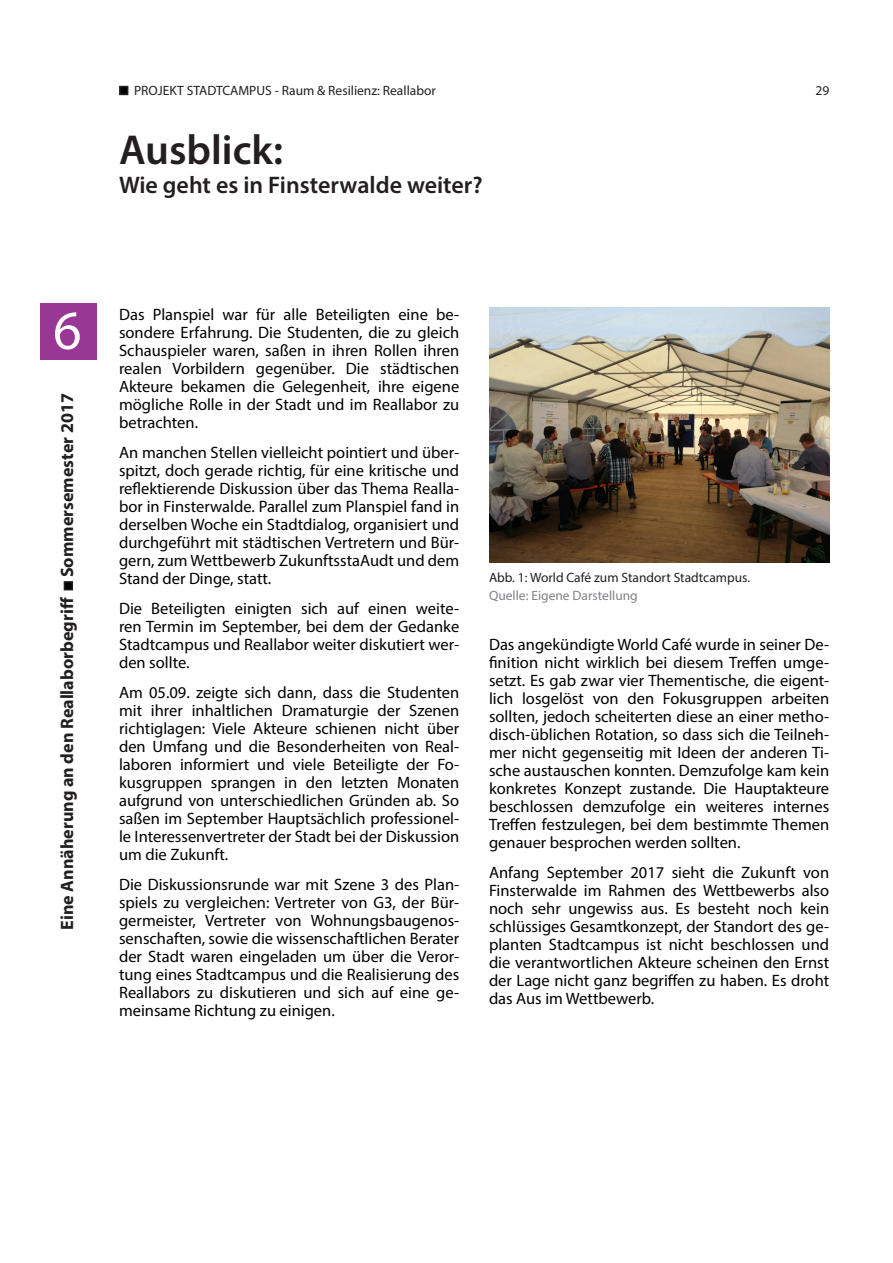
<style>
.page{position:relative;width:893px;height:1263px;background:#fff}
.page>*{position:absolute;margin:0;border:0;box-sizing:border-box;transform-origin:0 0}
.Seitenzahlen{font:55.5px "Myriad Pro";color:#fff}
.Große_Überschrift{font:600 42px "Myriad Pro";color:#231f20}
.Große_Überschrift-2{font:600 24px "Myriad Pro";color:#231f20}
.t1{font:700 18px "Myriad Pro";color:#231f20}
.t2{font:16.5px/18px "Myriad Pro";color:#000;text-align:justify}
.Kopfzeile{font:13.5px "Myriad Pro";color:#231f20}
.t3{font:13.5px "Myriad Pro";color:#808285}
</style>
<div class="page">
<div style="left:64px;top:582px;width:8px;height:8px;background:#000"></div>
<div style="left:64px;top:581px;width:9px;height:9px;border:2px solid #231f20"></div>
<div style="left:40px;top:303px;width:57px;height:56px;background:#993794"></div>
<div style="left:120px;top:87px;width:8px;height:7px;background:#000"></div>
<div style="left:119px;top:86px;width:9px;height:9px;border:2px solid #231f20"></div>
<img style="left:489px;top:307px;width:340px;height:255px">
<p class="Kopfzeile" style="left:134px;top:82px;width:303px">PROJEKT STADTCAMPUS - Raum &amp; Resilienz: Reallabor</p>
<p class="Große_Überschrift" style="left:119px;top:124px;width:166px">Ausblick:</p>
<p class="Große_Überschrift-2" style="left:119px;top:170px;width:365px">Wie geht es in Finsterwalde weiter?</p>
<p class="Kopfzeile" style="left:816px;top:82px;width:15px">29</p>
<p class="Seitenzahlen" style="left:53px;top:296px;width:30px">6</p>
<p class="t2" style="left:119px;top:305px;width:342px">Das Planspiel war für alle Beteiligten eine be&shy;sondere Erfahrung. Die Studenten, die zu gleich Schauspieler waren, saßen in ihren Rollen ihren realen Vorbildern gegenüber. Die städtischen Akteure bekamen die Gelegenheit, ihre eigene mögliche Rolle in der Stadt und im Reallabor zu betrachten.</p>
<p class="t2" style="left:119px;top:443px;width:342px">An manchen Stellen vielleicht pointiert und über&shy;spitzt, doch gerade richtig, für eine kritische und reflektierende Diskussion über das Thema Realla&shy;bor in Finsterwalde. Parallel zum Planspiel fand in derselben Woche ein Stadtdialog, organisiert und durchgeführt mit städtischen Vertretern und Bür&shy;gern, zum Wettbewerb ZukunftsstaAudt und dem Stand der Dinge, statt.</p>
<p class="t2" style="left:119px;top:599px;width:342px">Die Beteiligten einigten sich auf einen weite&shy;ren Termin im September, bei dem der Gedanke Stadtcampus und Reallabor weiter diskutiert wer&shy;den sollte.</p>
<p class="t2" style="left:119px;top:683px;width:342px">Am 05.09. zeigte sich dann, dass die Studenten mit ihrer inhaltlichen Dramaturgie der Szenen richtiglagen: Viele Akteure schienen nicht über den Umfang und die Besonderheiten von Real&shy;laboren informiert und viele Beteiligte der Fo&shy;kusgruppen sprangen in den letzten Monaten aufgrund von unterschiedlichen Gründen ab. So saßen im September Hauptsächlich professionel&shy;le Interessenvertreter der Stadt bei der Diskussion um die Zukunft.</p>
<p class="t2" style="left:119px;top:875px;width:342px">Die Diskussionsrunde war mit Szene 3 des Plan&shy;spiels zu vergleichen: Vertreter von G3, der Bür&shy;germeister, Vertreter von Wohnungsbaugenos&shy;senschaften, sowie die wissenschaftlichen Berater der Stadt waren eingeladen um über die Veror&shy;tung eines Stadtcampus und die Realisierung des Reallabors zu diskutieren und sich auf eine ge&shy;meinsame Richtung zu einigen.</p>
<p class="t1" style="left:55px;top:930px;width:538px;rotate:-90deg">Eine Annäherung an den Reallaborbegriff Sommersemester 2017</p>
<p class="Kopfzeile" style="left:489px;top:569px;width:263px">Abb. 1: World Café zum Standort Stadtcampus.</p>
<p class="t3" style="left:489px;top:587px;width:150px">Quelle: Eigene Darstellung</p>
<p class="t2" style="left:489px;top:635px;width:342px">Das angekündigte World Café wurde in seiner De&shy;finition nicht wirklich bei diesem Treffen umge&shy;setzt. Es gab zwar vier Thementische, die eigent&shy;lich losgelöst von den Fokusgruppen arbeiten sollten, jedoch scheiterten diese an einer metho&shy;disch-üblichen Rotation, so dass sich die Teilneh&shy;mer nicht gegenseitig mit Ideen der anderen Ti&shy;sche austauschen konnten. Demzufolge kam kein konkretes Konzept zustande. Die Hauptakteure beschlossen demzufolge ein weiteres internes Treffen festzulegen, bei dem bestimmte Themen genauer besprochen werden sollten.</p>
<p class="t2" style="left:489px;top:863px;width:342px">Anfang September 2017 sieht die Zukunft von Finsterwalde im Rahmen des Wettbewerbs also noch sehr ungewiss aus. Es besteht noch kein schlüssiges Gesamtkonzept, der Standort des ge&shy;planten Stadtcampus ist nicht beschlossen und die verantwortlichen Akteure scheinen den Ernst der Lage nicht ganz begriffen zu haben. Es droht das Aus im Wettbewerb.</p>
</div>
